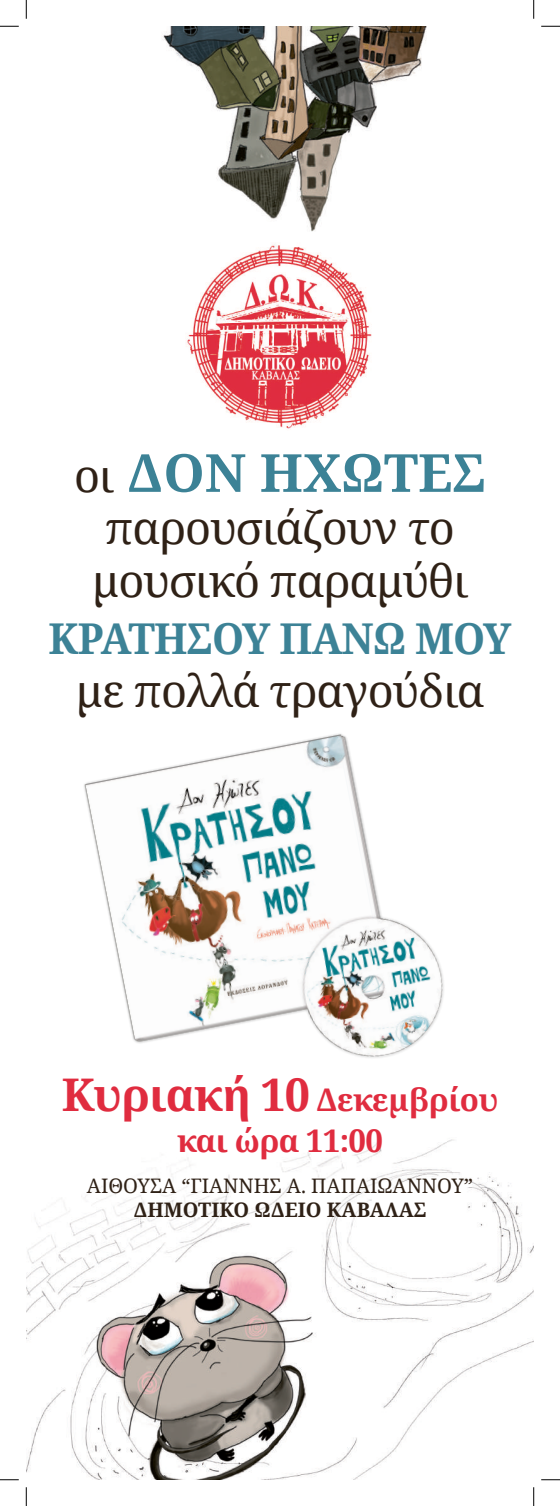
<style>
.page{position:relative;width:560px;height:1506px;background:#fff}
.page>*{position:absolute;margin:0;border:0;box-sizing:border-box;transform-origin:0 0}
.t1{font:700 52.5px "Noto Serif";color:#3c8296}
.t2{font:45px/52.5px "Noto Serif";letter-spacing:-.025em;color:#2f2116}
.t3{font:700 42.5px "Noto Serif";letter-spacing:-.02em;color:#3c8296;scale:.96 1}
.t4{font:700 31.25px/41.2px "Noto Serif";letter-spacing:-.02em;color:#e02c3f;text-align:center}
.t5{font:20px "Noto Serif";color:#2f2116}
.t6{font:700 20px "Noto Serif";color:#2f2116}
.s1{font-weight:400;font-size:45px;color:#2f2116}
.s2{font-size:45px}
</style>
<div class="page">
<img style="left:162px;top:26px;width:265px;height:206px">
<img style="left:26px;top:1139px;width:507px;height:340px">
<img style="left:84px;top:734px;width:360px;height:324px">
<img style="left:187px;top:244px;width:185px;height:185px">
<svg style="left:0;top:25px;width:19px;height:2px"></svg>
<svg style="left:541px;top:25px;width:18px;height:2px"></svg>
<svg style="left:0;top:1479px;width:19px;height:1px"></svg>
<svg style="left:541px;top:1479px;width:18px;height:1px"></svg>
<svg style="left:25px;top:0;width:2px;height:19px"></svg>
<svg style="left:25px;top:1487px;width:2px;height:18px"></svg>
<svg style="left:533px;top:0;width:1px;height:19px"></svg>
<svg style="left:533px;top:1487px;width:1px;height:18px"></svg>
<p class="t1" style="left:74px;top:436px;width:413px"><span class="s1">οι</span> ΔΟΝ ΗΧΏΤΕΣ</p>
<p class="t2" style="left:92px;top:500px;width:377px">παρουσιάζουν το μουσικό παραμύθι</p>
<p class="t3" style="left:48px;top:609px;width:483px">ΚΡΑΤΉΣΟΥ ΠΆΝΩ ΜΟΥ</p>
<p class="t2" style="left:75px;top:662px;width:410px">με πολλά τραγούδια</p>
<p class="t4" style="left:62px;top:1078px;width:437px"><span class="s2">Κυριακή 10</span> Δεκεμβρίου και ώρα 11:00</p>
<p class="t5" style="left:87px;top:1171px;width:387px">ΑΊΘΟΥΣΑ “ΓΙΆΝΝΗΣ Α. ΠΑΠΑΙΩΆΝΝΟΥ”</p>
<p class="t6" style="left:133px;top:1195px;width:294px">ΔΗΜΟΤΙΚΌ ΩΔΕΊΟ ΚΑΒΆΛΑΣ</p>
</div>
